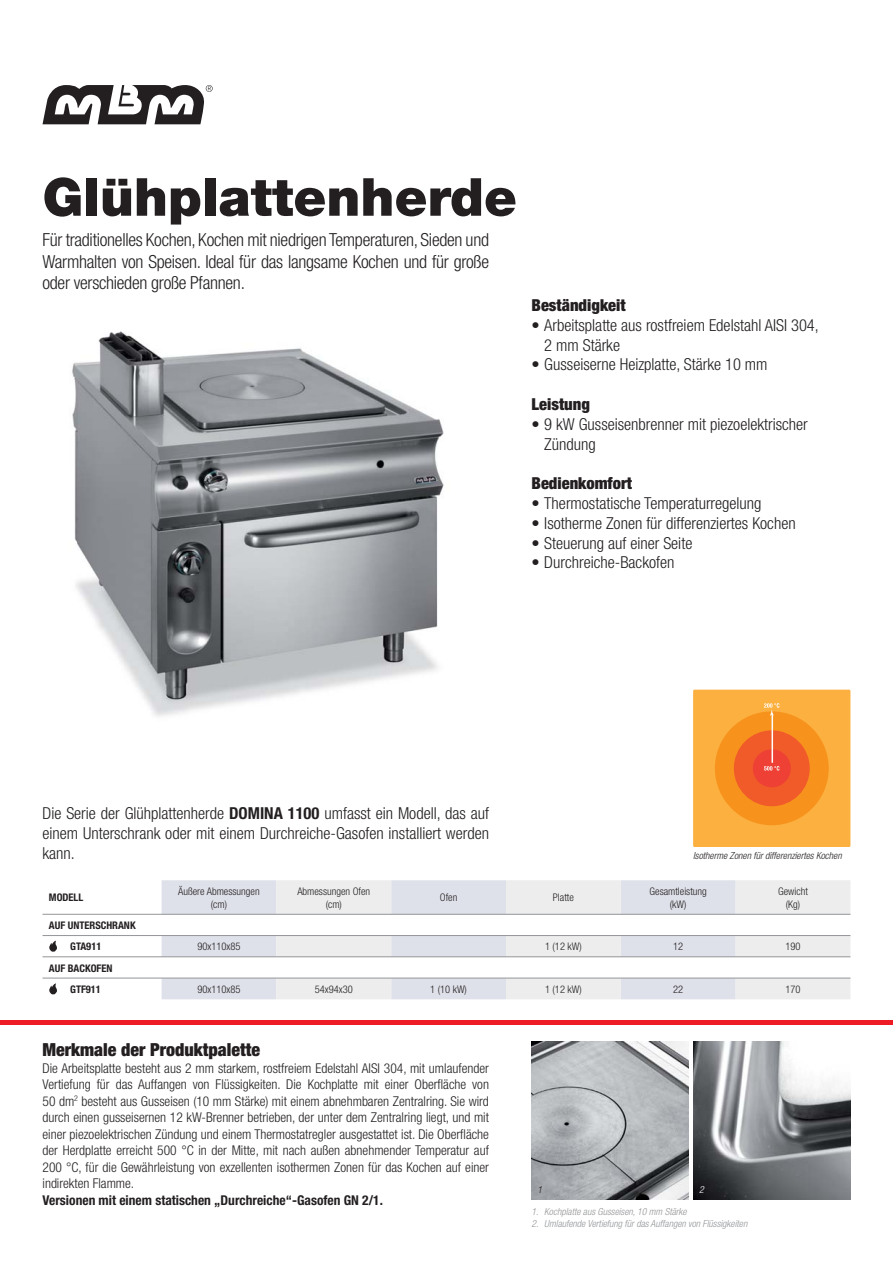
<style>
.page{position:relative;width:893px;height:1263px;background:#fff}
.page>*{position:absolute;margin:0;border:0;box-sizing:border-box;transform-origin:0 0}
.t1{font:900 52.5px "Helvetica Neue";color:#231f20}
.t2{font:300 condensed 18px/21.6px "Helvetica Neue";letter-spacing:-.015em;color:#231f20;text-align:justify}
.t3{font:900 condensed 18px "Helvetica Neue";color:#231f20}
.t4{font:300 condensed 16.5px/19.8px "Helvetica Neue";color:#231f20}
.t5{font:900 condensed 16.5px "Helvetica Neue";color:#231f20}
.t6{font:300 condensed 13.5px/16.5px "Helvetica Neue";color:#231f20;text-align:justify}
.t7{font:700 condensed 13.5px "Helvetica Neue";color:#231f20}
.t8{font:300 condensed 10.5px/12.6px "Helvetica Neue";color:#231f20;text-align:center}
.t9{font:700 condensed 10.5px/21.3px "Helvetica Neue";color:#231f20}
.t10{font:italic 300 condensed 9.75px "Helvetica Neue";color:#939598}
.t11{font:italic 300 condensed 9.75px "Helvetica Neue";color:#231f20}
.t12{font:italic 300 condensed 9.75px "Helvetica Neue";color:#fff}
.s1{font-weight:700}
</style>
<div class="page">
<div style="left:0;top:1020px;width:893px;height:5px;background:#ed1c24"></div>
<svg style="left:43px;top:85px;width:170px;height:39px"></svg>
<svg style="left:162px;top:880px;width:114px;height:119px;fill:#dfe1ea"></svg>
<svg style="left:276px;top:880px;width:574px;height:119px"></svg>
<hr style="left:43px;top:914px;width:807px;height:1px;background:#939598">
<hr style="left:43px;top:935px;width:807px;height:1px;background:#939598">
<hr style="left:43px;top:956px;width:807px;height:1px;background:#939598">
<hr style="left:43px;top:978px;width:807px;height:1px;background:#939598">
<svg style="left:43px;top:881px;width:119px;height:118px"></svg>
<img style="left:72px;top:331px;width:372px;height:385px">
<div style="left:693px;top:690px;width:157px;height:157px;background:#fbb03f"></div>
<div style="left:715px;top:711px;width:114px;height:114px;background:#f7931d;border-radius:50%"></div>
<div style="left:734px;top:730px;width:76px;height:76px;background:#f15a29;border-radius:50%"></div>
<div style="left:753px;top:749px;width:38px;height:38px;background:#ef4036;border-radius:50%"></div>
<svg style="left:764px;top:766px;width:15px;height:4px"></svg>
<hr style="left:771px;top:714px;width:2px;height:49px;background:#fff">
<svg style="left:764px;top:703px;width:15px;height:13px"></svg>
<img style="left:531px;top:1042px;width:158px;height:157px">
<img style="left:693px;top:1042px;width:157px;height:157px">
<h1 class="t1" style="left:43px;top:178px;width:476px">Glühplattenherde</h1>
<h2 class="t2" style="left:43px;top:230px;width:448px">Für traditionelles Kochen, Kochen mit niedrigen Temperaturen, Sieden und Warmhalten von Speisen. Ideal für das langsame Kochen und für große oder verschieden große Pfannen.</h2>
<p class="t5" style="left:531px;top:299px;width:96px">Beständigkeit</p>
<p class="t4" style="left:544px;top:316px;width:276px;text-indent:-13px">• Arbeitsplatte aus rostfreiem Edelstahl AISI 304,<br>2 mm Stärke</p>
<p class="t4" style="left:531px;top:356px;width:238px">• Gusseiserne Heizplatte, Stärke 10 mm</p>
<p class="t5" style="left:531px;top:398px;width:60px">Leistung</p>
<p class="t4" style="left:544px;top:415px;width:265px;text-indent:-13px">• 9 kW Gusseisenbrenner mit piezoelektrischer<br>Zündung</p>
<p class="t5" style="left:531px;top:477px;width:102px">Bedienkomfort</p>
<p class="t4" style="left:531px;top:495px;width:232px">• Thermostatische Temperaturregelung</p>
<p class="t4" style="left:531px;top:514px;width:266px">• Isotherme Zonen für differenziertes Kochen</p>
<p class="t4" style="left:531px;top:534px;width:162px">• Steuerung auf einer Seite</p>
<p class="t4" style="left:531px;top:554px;width:144px">• Durchreiche-Backofen</p>
<p class="t4" style="left:43px;top:805px;width:448px;text-align:justify">Die Serie der Glühplattenherde <span class="s1">DOMINA 1100</span> umfasst ein Modell, das auf einem Unterschrank oder mit einem Durchreiche-Gasofen installiert werden kann.</p>
<p class="t11" style="left:693px;top:852px;width:150px">Isotherme Zonen für differenziertes Kochen</p>
<p class="t9" style="left:49px;top:888px;width:36px">MODELL</p>
<p class="t8" style="left:178px;top:886px;width:83px">Äußere Abmessungen (cm)</p>
<p class="t8" style="left:297px;top:886px;width:74px">Abmessungen Ofen (cm)</p>
<p class="t8" style="left:440px;top:892px;width:19px">Ofen</p>
<p class="t8" style="left:553px;top:892px;width:22px">Platte</p>
<p class="t8" style="left:650px;top:886px;width:59px">Gesamtleistung (kW)</p>
<p class="t8" style="left:778px;top:886px;width:31px">Gewicht (Kg)</p>
<p class="t9" style="left:70px;top:915px;width:67px;text-indent:-21px">AUF UNTERSCHRANK<br>GTA911</p>
<p class="t8" style="left:197px;top:941px;width:45px">90x110x85</p>
<p class="t8" style="left:545px;top:941px;width:38px">1 (12 kW)</p>
<p class="t8" style="left:673px;top:941px;width:12px">12</p>
<p class="t8" style="left:785px;top:941px;width:17px">190</p>
<p class="t9" style="left:70px;top:958px;width:44px;text-indent:-21px">AUF BACKOFEN<br>GTF911</p>
<p class="t8" style="left:197px;top:984px;width:45px">90x110x85</p>
<p class="t8" style="left:315px;top:984px;width:40px">54x94x30</p>
<p class="t8" style="left:430px;top:984px;width:38px">1 (10 kW)</p>
<p class="t8" style="left:545px;top:984px;width:38px">1 (12 kW)</p>
<p class="t8" style="left:673px;top:984px;width:12px">22</p>
<p class="t8" style="left:785px;top:984px;width:17px">170</p>
<h2 class="t3" style="left:43px;top:1043px;width:219px">Merkmale der Produktpalette</h2>
<p class="t6" style="left:43px;top:1061px;width:448px">Die Arbeitsplatte besteht aus 2 mm starkem, rostfreiem Edelstahl AISI 304, mit umlaufender Vertiefung für das Auffangen von Flüssigkeiten. Die Kochplatte mit einer Oberfläche von 50 dm<sup>2</sup> besteht aus Gusseisen (10 mm Stärke) mit einem abnehmbaren Zentralring. Sie wird durch einen gusseisernen 12 kW-Brenner betrieben, der unter dem Zentralring liegt, und mit einer piezoelektrischen Zündung und einem Thermostatregler ausgestattet ist. Die Oberfläche der Herdplatte erreicht 500 °C in der Mitte, mit nach außen abnehmender Temperatur auf 200 °C, für die Gewährleistung von exzellenten isothermen Zonen für das Kochen auf einer indirekten Flamme.</p>
<p class="t7" style="left:43px;top:1195px;width:342px">Versionen mit einem statischen „Durchreiche“-Gasofen GN 2/1.</p>
<p class="t11" style="left:537px;top:1186px;width:6px">1</p>
<p class="t12" style="left:699px;top:1186px;width:6px">2</p>
<p class="t10" style="left:531px;top:1208px;width:157px">1. Kochplatte aus Gusseisen, 10 mm Stärke</p>
<p class="t10" style="left:531px;top:1220px;width:217px">2. Umlaufende Vertiefung für das Auffangen von Flüssigkeiten</p>
</div>
